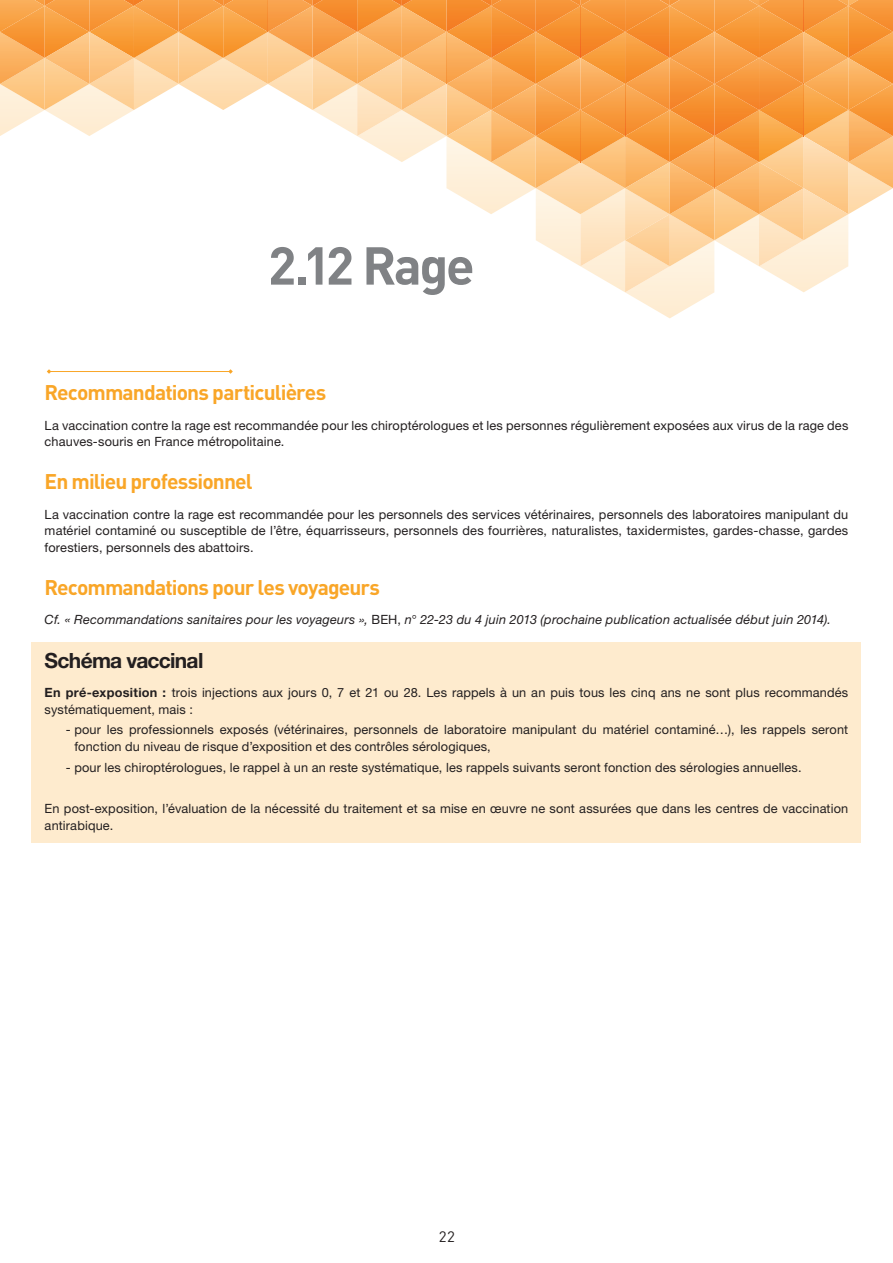
<style>
.page{position:relative;width:893px;height:1263px;background:#fff}
.page>*{position:absolute;margin:0;border:0;box-sizing:border-box;transform-origin:0 0}
.t1{font:700 52.5px "DINOT";letter-spacing:-.05em;color:#808285}
.t2{font:700 21px "DINOT";letter-spacing:-.04em;color:#f9a628}
.t3{font:700 21px "Helvetica Neue LT Std";letter-spacing:-.035em;color:#231f20}
.t4{font:15px "DINOT";color:#231f20}
.t5{font:12.75px/16.5px "Helvetica Neue LT Std";letter-spacing:.01em;color:#231f20}
.t6{font:italic 12.75px "Helvetica Neue LT Std";letter-spacing:.015em;color:#231f20}
.s1{font-style:normal}
.s2{font-weight:700}
</style>
<div class="page">
<div style="left:32px;top:642px;width:829px;height:201px;background:#feebce"></div>
<svg style="left:0;top:0;width:893px;height:318px"></svg>
<img style="left:0;top:0;width:1px;height:32px">
<img style="left:0;top:84px;width:1px;height:52px">
<hr style="left:49px;top:371px;width:182px;height:1px;background:#f9a628">
<svg style="left:229px;top:369px;width:4px;height:5px"></svg>
<svg style="left:47px;top:369px;width:4px;height:5px"></svg>
<h1 class="t1" style="left:268px;top:231px;width:208px">2.12 Rage</h1>
<h2 class="t2" style="left:45px;top:379px;width:283px">Recommandations particulières</h2>
<p class="t5" style="left:45px;top:417px;width:805px">La vaccination contre la rage est recommandée pour les chiroptérologues et les personnes régulièrement exposées aux virus de la rage des chauves-souris en France métropolitaine.</p>
<h2 class="t2" style="left:45px;top:468px;width:209px">En milieu professionnel</h2>
<p class="t5" style="left:45px;top:506px;width:805px;text-align:justify">La vaccination contre la rage est recommandée pour les personnels des services vétérinaires, personnels des laboratoires manipulant du matériel contaminé ou susceptible de l’être, équarrisseurs, personnels des fourrières, naturalistes, taxidermistes, gardes-chasse, gardes forestiers, personnels des abattoirs.</p>
<h2 class="t2" style="left:45px;top:573px;width:337px">Recommandations pour les voyageurs</h2>
<p class="t6" style="left:45px;top:612px;width:788px">Cf. « Recommandations sanitaires pour les voyageurs », <span class="s1">BEH,</span> n° 22-23 du 4 juin 2013 (prochaine publication actualisée début juin 2014).</p>
<h2 class="t3" style="left:45px;top:647px;width:160px">Schéma vaccinal</h2>
<p class="t5" style="left:45px;top:684px;width:805px"><span class="s2">En pré-exposition :</span> trois injections aux jours 0, 7 et 21 ou 28. Les rappels à un an puis tous les cinq ans ne sont plus recommandés systématiquement, mais :</p>
<p class="t5" style="left:74px;top:721px;width:775px;text-indent:-9px">- pour les professionnels exposés (vétérinaires, personnels de laboratoire manipulant du matériel contaminé…), les rappels seront fonction du niveau de risque d’exposition et des contrôles sérologiques,</p>
<p class="t5" style="left:66px;top:759px;width:737px">- pour les chiroptérologues, le rappel à un an reste systématique, les rappels suivants seront fonction des sérologies annuelles.</p>
<p class="t5" style="left:45px;top:800px;width:805px">En post-exposition, l’évaluation de la nécessité du traitement et sa mise en œuvre ne sont assurées que dans les centres de vaccination antirabique.</p>
<p class="t4" style="left:439px;top:1227px;width:17px">22</p>
</div>
